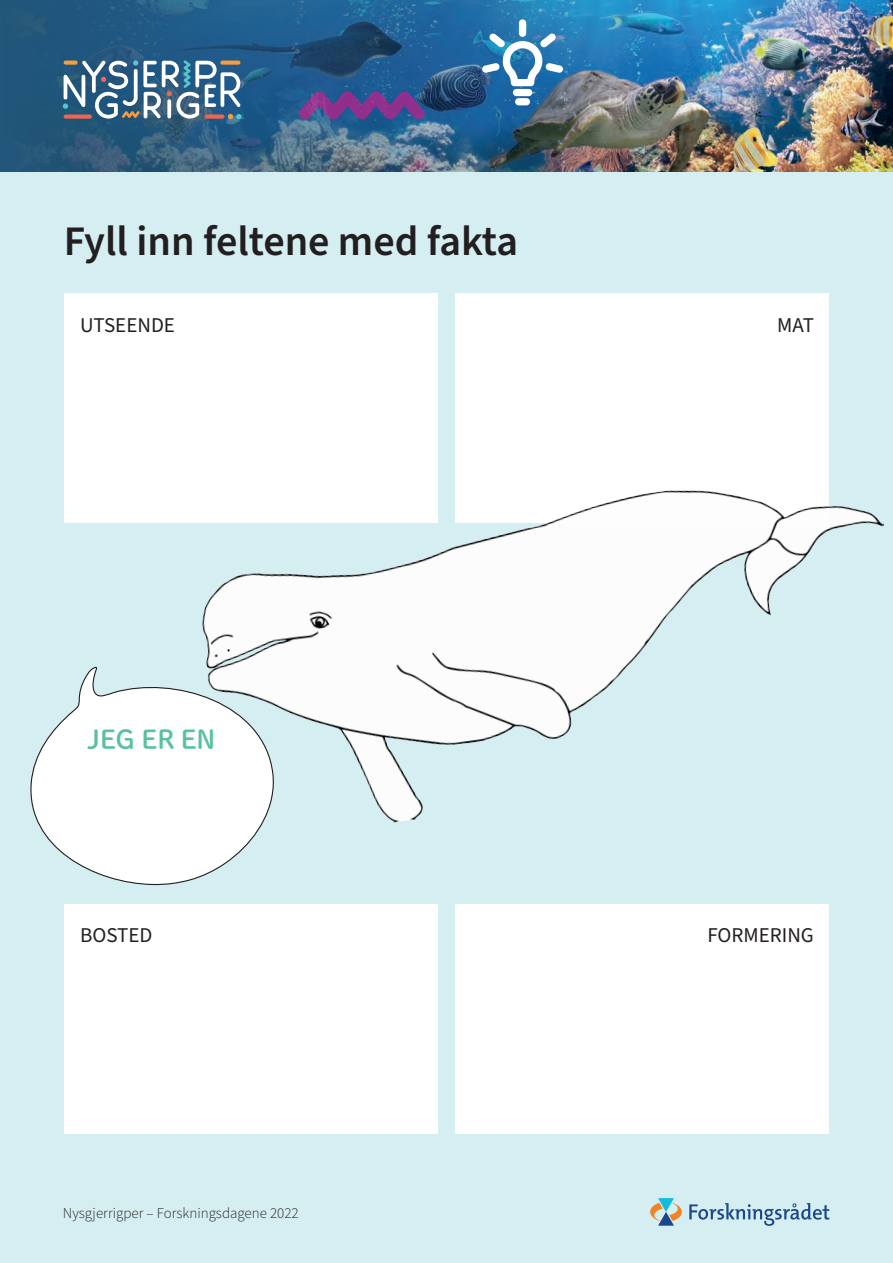
<style>
.page{position:relative;width:893px;height:1263px;background:#d5eef1}
.page>*{position:absolute;margin:0;border:0;box-sizing:border-box;transform-origin:0 0}
.t1{font:600 42px "Source Sans Pro";color:#231f20}
.t2{font:25.5px "DNP Shuei M Go Std B";color:#58c19d}
.t3{font:21px "Source Sans Pro";color:#231f20}
.t4{font:300 15px "Source Sans Pro";color:#231f20}
</style>
<div class="page">
<img style="left:691px;top:0;width:202px;height:172px">
<img style="left:0;top:0;width:691px;height:172px">
<svg style="left:689px;top:1203px;width:140px;height:23px"></svg>
<svg style="left:650px;top:1198px;width:32px;height:28px"></svg>
<svg style="left:298px;top:92px;width:127px;height:28px;background:#61438e"></svg>
<svg style="left:63px;top:60px;width:178px;height:59px;background:#6a89a1"></svg>
<svg style="left:220px;top:61px;width:20px;height:4px"></svg>
<div style="left:513px;top:89px;width:19px;height:7px;background:#fff;border-radius:4px"></div>
<div style="left:515px;top:98px;width:15px;height:7px;background:#fff;border-radius:4px"></div>
<div style="left:519px;top:19px;width:7px;height:18px;background:#fff;border-radius:4px"></div>
<svg style="left:482px;top:33px;width:81px;height:53px;background:#659cc4"></svg>
<div style="left:455px;top:293px;width:374px;height:229px;background:#fff"></div>
<div style="left:455px;top:904px;width:374px;height:229px;background:#fff"></div>
<div style="left:64px;top:293px;width:373px;height:229px;background:#fff"></div>
<div style="left:64px;top:904px;width:373px;height:229px;background:#fff"></div>
<img style="left:186px;top:456px;width:698px;height:367px">
<svg style="left:30px;top:665px;width:245px;height:221px"></svg>
<h1 class="t1" style="left:64px;top:213px;width:456px">Fyll inn feltene med fakta</h1>
<h3 class="t3" style="left:80px;top:311px;width:96px">UTSEENDE</h3>
<h3 class="t3" style="left:777px;top:311px;width:38px">MAT</h3>
<h2 class="t2" style="left:88px;top:720px;width:129px">JEG ER EN</h2>
<h3 class="t3" style="left:80px;top:921px;width:74px">BOSTED</h3>
<h3 class="t3" style="left:707px;top:921px;width:108px">FORMERING</h3>
<p class="t4" style="left:63px;top:1203px;width:237px">Nysgjerrigper – Forskningsdagene 2022</p>
</div>
